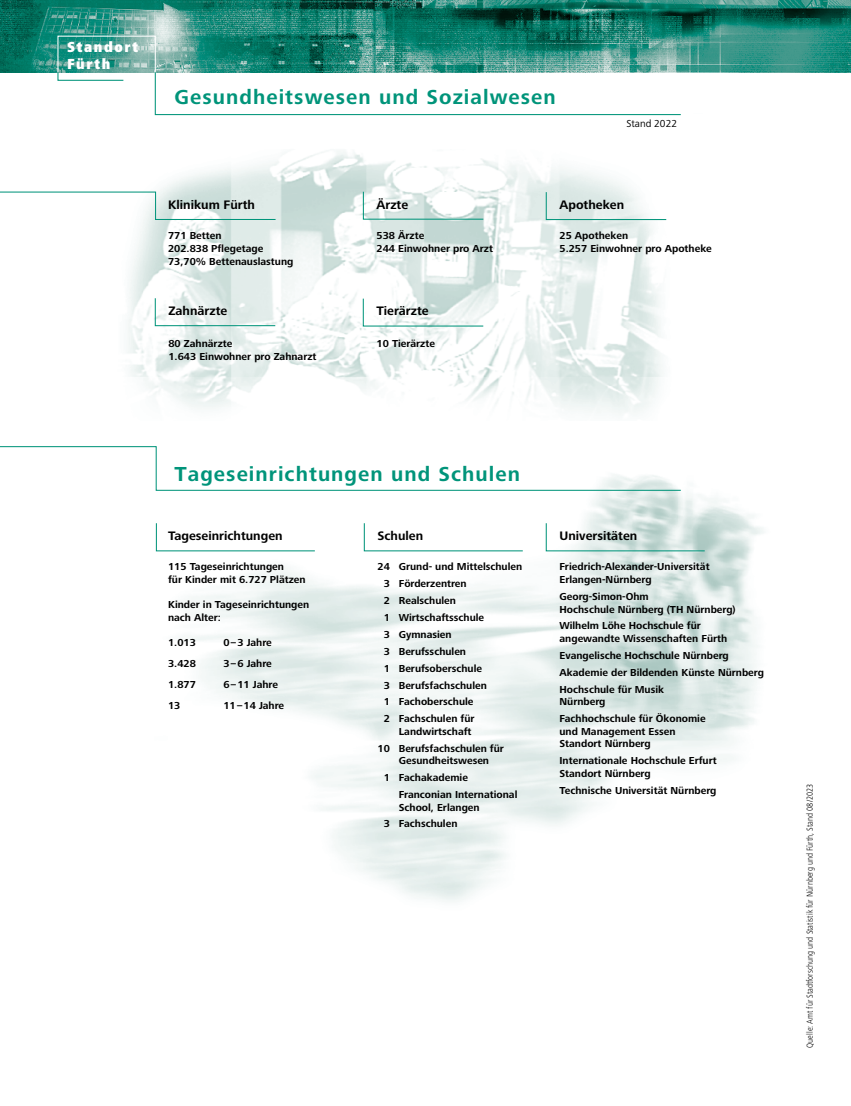
<style>
.page{position:relative;width:851px;height:1106px;background:#fff}
.page>*{position:absolute;margin:0;border:0;box-sizing:border-box;transform-origin:0 0}
.Head_14_pt_ohne_Versalien{font:700 21px "Frutiger Next LTW1 G";letter-spacing:.05em;color:#00947a}
.t1{font:900 condensed 15px/16.5px "Frutiger Next LTW1 G";letter-spacing:.1em;color:#fff}
.Fließtext_8_5_pt{font:700 12.75px "Frutiger Next LTW1 G";color:#000}
.Subline_7_pt{font:700 10.5px/12.6px "Frutiger Next LTW1 G";color:#000}
.Subline_7_pt-2{font:10.5px "Frutiger Next LTW1 G";color:#000}
.t2{font:300 condensed 9px "Frutiger Next LTW1 G";color:#000}
</style>
<div class="page">
<img style="left:0;top:0;width:850px;height:72px">
<img style="left:127px;top:151px;width:539px;height:263px">
<svg style="left:57px;top:73px;width:67px;height:8px"></svg>
<svg style="left:154px;top:71px;width:527px;height:45px"></svg>
<div style="left:57px;top:36px;width:99px;height:37px;border:1px solid #fff"></div>
<svg style="left:362px;top:297px;width:122px;height:30px"></svg>
<svg style="left:154px;top:297px;width:122px;height:30px"></svg>
<svg style="left:545px;top:191px;width:122px;height:29px"></svg>
<svg style="left:362px;top:191px;width:122px;height:29px"></svg>
<svg style="left:0;top:191px;width:276px;height:29px"></svg>
<svg style="left:363px;top:523px;width:160px;height:29px"></svg>
<svg style="left:155px;top:523px;width:160px;height:29px"></svg>
<svg style="left:0;top:446px;width:681px;height:45px"></svg>
<svg style="left:545px;top:522px;width:160px;height:30px"></svg>
<h2 class="t1" style="left:67px;top:39px;width:73px">Standort<br>Fürth</h2>
<p class="Head_14_pt_ohne_Versalien" style="left:174px;top:85px;width:383px">Gesundheitswesen und Sozialwesen</p>
<p class="Subline_7_pt-2" style="left:626px;top:117px;width:52px">Stand 2022</p>
<p class="Fließtext_8_5_pt" style="left:168px;top:197px;width:88px">Klinikum Fürth</p>
<p class="Fließtext_8_5_pt" style="left:376px;top:197px;width:33px">Ärzte</p>
<p class="Fließtext_8_5_pt" style="left:559px;top:197px;width:66px">Apotheken</p>
<p class="Subline_7_pt" style="left:168px;top:230px;width:55px">771 Betten</p>
<p class="Subline_7_pt" style="left:168px;top:242px;width:97px">202.838 Pflegetage</p>
<p class="Subline_7_pt" style="left:168px;top:255px;width:127px">73,70% Bettenauslastung</p>
<p class="Subline_7_pt" style="left:376px;top:230px;width:49px">538 Ärzte</p>
<p class="Subline_7_pt" style="left:376px;top:242px;width:118px">244 Einwohner pro Arzt</p>
<p class="Fließtext_8_5_pt" style="left:168px;top:303px;width:60px">Zahnärzte</p>
<p class="Fließtext_8_5_pt" style="left:376px;top:303px;width:54px">Tierärzte</p>
<p class="Subline_7_pt" style="left:168px;top:337px;width:65px">80 Zahnärzte</p>
<p class="Subline_7_pt" style="left:168px;top:350px;width:149px">1.643 Einwohner pro Zahnarzt</p>
<p class="Subline_7_pt" style="left:376px;top:337px;width:60px">10 Tierärzte</p>
<p class="Subline_7_pt" style="left:559px;top:230px;width:70px">25 Apotheken</p>
<p class="Subline_7_pt" style="left:559px;top:242px;width:154px">5.257 Einwohner pro Apotheke</p>
<p class="Head_14_pt_ohne_Versalien" style="left:174px;top:462px;width:347px">Tageseinrichtungen und Schulen</p>
<p class="Fließtext_8_5_pt" style="left:168px;top:529px;width:116px">Tageseinrichtungen</p>
<p class="Fließtext_8_5_pt" style="left:377px;top:529px;width:47px">Schulen</p>
<p class="Fließtext_8_5_pt" style="left:559px;top:529px;width:79px">Universitäten</p>
<p class="Subline_7_pt" style="left:168px;top:561px;width:139px">115 Tageseinrichtungen<br>für Kinder mit 6.727 Plätzen</p>
<p class="Subline_7_pt" style="left:168px;top:599px;width:143px">Kinder in Tageseinrichtungen nach Alter:</p>
<p class="Subline_7_pt" style="left:168px;top:636px;width:29px">1.013</p>
<p class="Subline_7_pt" style="left:223px;top:636px;width:50px">0–3 Jahre</p>
<p class="Subline_7_pt" style="left:168px;top:657px;width:29px">3.428</p>
<p class="Subline_7_pt" style="left:223px;top:657px;width:50px">3–6 Jahre</p>
<p class="Subline_7_pt" style="left:168px;top:679px;width:29px">1.877</p>
<p class="Subline_7_pt" style="left:223px;top:679px;width:56px">6–11 Jahre</p>
<p class="Subline_7_pt" style="left:168px;top:700px;width:14px">13</p>
<p class="Subline_7_pt" style="left:223px;top:700px;width:62px">11–14 Jahre</p>
<p class="Subline_7_pt" style="left:377px;top:561px;width:146px">24 Grund- und Mittelschulen</p>
<p class="Subline_7_pt" style="left:383px;top:578px;width:85px">3 Förderzentren</p>
<p class="Subline_7_pt" style="left:383px;top:594px;width:74px">2 Realschulen</p>
<p class="Subline_7_pt" style="left:383px;top:611px;width:102px">1 Wirtschaftsschule</p>
<p class="Subline_7_pt" style="left:383px;top:628px;width:69px">3 Gymnasien</p>
<p class="Subline_7_pt" style="left:383px;top:645px;width:84px">3 Berufsschulen</p>
<p class="Subline_7_pt" style="left:383px;top:662px;width:100px">1 Berufsoberschule</p>
<p class="Subline_7_pt" style="left:383px;top:679px;width:105px">3 Berufsfachschulen</p>
<p class="Subline_7_pt" style="left:383px;top:696px;width:91px">1 Fachoberschule</p>
<p class="Subline_7_pt" style="left:383px;top:712px;width:92px;text-align:right">2 Fachschulen für<br>Landwirtschaft</p>
<p class="Subline_7_pt" style="left:399px;top:742px;width:107px;text-indent:-21px">10 Berufsfachschulen für<br>Gesundheitswesen</p>
<p class="Subline_7_pt" style="left:383px;top:771px;width:86px">1 Fachakademie</p>
<p class="Subline_7_pt" style="left:399px;top:788px;width:120px">Franconian International<br>School, Erlangen</p>
<p class="Subline_7_pt" style="left:383px;top:818px;width:75px">3 Fachschulen</p>
<p class="Subline_7_pt" style="left:559px;top:561px;width:152px">Friedrich-Alexander-Universität<br>Erlangen-Nürnberg</p>
<p class="Subline_7_pt" style="left:559px;top:590px;width:178px">Georg-Simon-Ohm<br>Hochschule Nürnberg (TH Nürnberg)</p>
<p class="Subline_7_pt" style="left:559px;top:620px;width:169px">Wilhelm Löhe Hochschule für angewandte Wissenschaften Fürth</p>
<p class="Subline_7_pt" style="left:559px;top:649px;width:171px">Evangelische Hochschule Nürnberg</p>
<p class="Subline_7_pt" style="left:559px;top:666px;width:206px">Akademie der Bildenden Künste Nürnberg</p>
<p class="Subline_7_pt" style="left:559px;top:683px;width:106px">Hochschule für Musik<br>Nürnberg</p>
<p class="Subline_7_pt" style="left:559px;top:712px;width:148px">Fachhochschule für Ökonomie und Management Essen<br>Standort Nürnberg</p>
<p class="Subline_7_pt" style="left:559px;top:754px;width:159px">Internationale Hochschule Erfurt<br>Standort Nürnberg</p>
<p class="Subline_7_pt" style="left:559px;top:784px;width:158px">Technische Universität Nürnberg</p>
<p class="t2" style="left:804px;top:1047px;width:265px;rotate:-90deg">Quelle: Amt für Stadtforschung und Statistik für Nürnberg und Fürth, Stand 08/2023</p>
</div>
